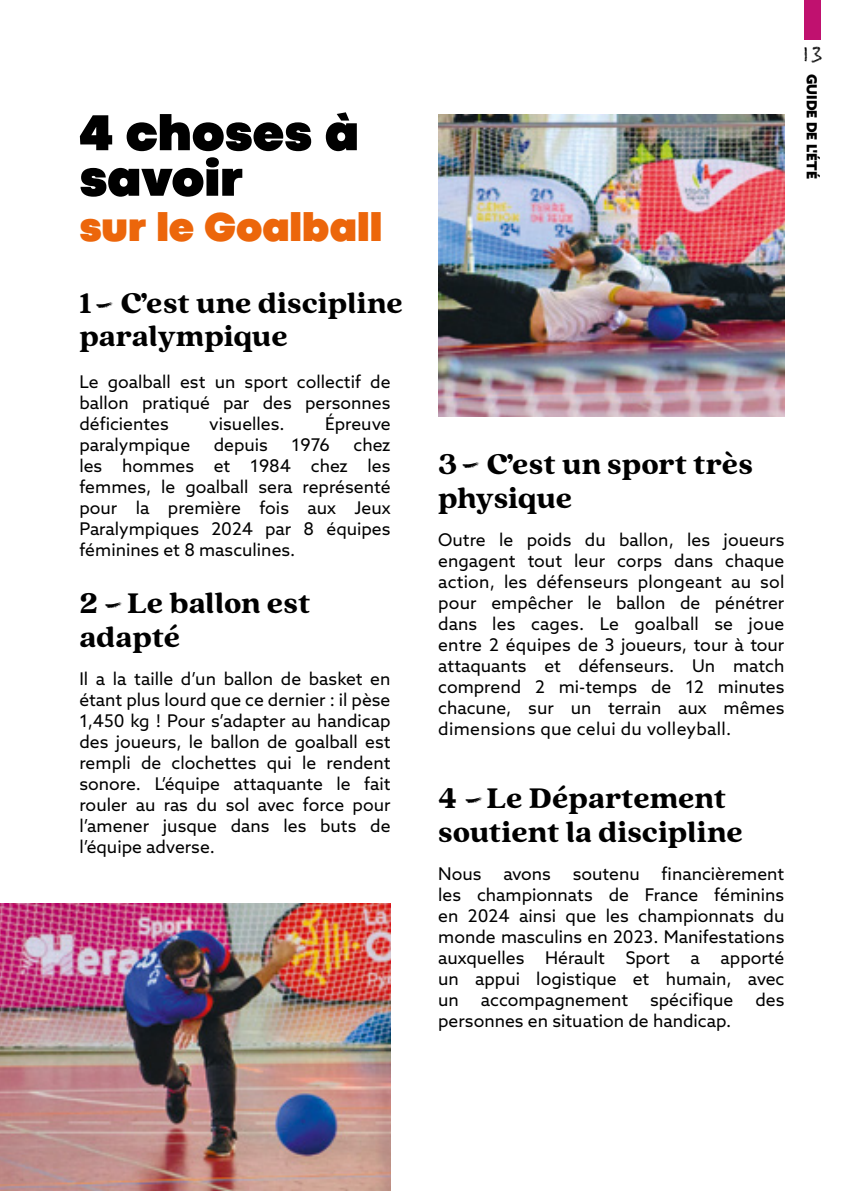
<style>
.page{position:relative;width:844px;height:1191px;background:#fff}
.page>*{position:absolute;margin:0;border:0;box-sizing:border-box;transform-origin:0 0}
.t1{font:900 52.5px/45.5px "Codec Pro";color:#000}
.t2{font:900 42px "Codec Pro";color:#ec660b}
.t3{font:35px "Frank Reaction";color:#000}
.t4{font:900 31.5px/33.2px "Quincy CF";letter-spacing:-.005em;color:#000}
.t5{font:21px "Frank Reaction";color:#000}
.t6{font:17.5px/21px "Azo Sans";color:#000;text-align:justify}
.t7{font:900 14px "Azo Sans";color:#000}
</style>
<div class="page">
<div style="left:804px;top:0;width:16px;height:40px;background:#c0116f"></div>
<img style="left:438px;top:114px;width:346px;height:303px">
<img style="left:0;top:903px;width:390px;height:288px">
<h1 class="t1" style="left:79px;top:109px;width:281px">4 choses à savoir</h1>
<h2 class="t2" style="left:79px;top:202px;width:304px">sur le Goalball</h2>
<h3 class="t4" style="left:79px;top:285px;width:325px">1 C’est une discipline paralympique</h3>
<h3 class="t3" style="left:94px;top:280px;width:22px">-</h3>
<p class="t6" style="left:79px;top:371px;width:312px">Le goalball est un sport collectif de ballon pratiqué par des personnes déficientes</p>
<p class="t6" style="left:209px;top:413px;width:77px">visuelles.</p>
<p class="t6" style="left:325px;top:413px;width:67px">Épreuve</p>
<p class="t6" style="left:79px;top:434px;width:312px;text-indent:274px">chez les hommes et 1984 chez les femmes, le goalball sera représenté pour la première fois aux Jeux Paralympiques 2024 par 8 équipes féminines et 8 masculines.</p>
<p class="t6" style="left:79px;top:434px;width:112px">paralympique</p>
<p class="t6" style="left:214px;top:434px;width:56px">depuis</p>
<p class="t6" style="left:291px;top:434px;width:40px">1976</p>
<h3 class="t4" style="left:79px;top:585px;width:232px">2 Le ballon est adapté</h3>
<p class="t6" style="left:79px;top:668px;width:312px">Il a la taille d’un ballon de basket en étant plus lourd que ce dernier : il pèse 1,450 kg ! Pour s’adapter au handicap des joueurs, le ballon de goalball est rempli de clochettes qui le rendent sonore. L’équipe attaquante le fait rouler au ras du sol avec force pour l’amener jusque dans les buts de l’équipe adverse.</p>
<h3 class="t3" style="left:103px;top:580px;width:22px">-</h3>
<p class="t5" style="left:802px;top:41px;width:21px">13</p>
<p class="t7" style="left:821px;top:74px;width:106px;rotate:90deg">GUIDE DE L'ÉTÉ</p>
<h3 class="t4" style="left:438px;top:447px;width:316px">3 C’est un sport très physique</h3>
<p class="t6" style="left:438px;top:529px;width:347px">Outre le poids du ballon, les joueurs engagent tout leur corps dans chaque action, les défenseurs plongeant au sol pour empêcher le ballon de pénétrer dans les cages. Le goalball se joue entre 2 équipes de 3 joueurs, tour à tour attaquants et défenseurs. Un match comprend 2 mi‑temps de 12 minutes chacune, sur un terrain aux mêmes dimensions que celui du volleyball.</p>
<h3 class="t3" style="left:460px;top:440px;width:22px">-</h3>
<h3 class="t4" style="left:438px;top:780px;width:306px">4 Le Département soutient la discipline</h3>
<p class="t6" style="left:438px;top:863px;width:347px">Nous avons soutenu financièrement les championnats de France féminins en 2024 ainsi que les championnats du monde masculins en 2023. Manifestations auxquelles Hérault Sport a apporté un appui logistique et humain, avec un</p>
<h3 class="t3" style="left:463px;top:775px;width:22px">-</h3>
<p class="t6" style="left:481px;top:989px;width:149px">accompagnement</p>
<p class="t6" style="left:650px;top:989px;width:85px">spécifique</p>
<p class="t6" style="left:755px;top:989px;width:31px">des</p>
<p class="t6" style="left:438px;top:1010px;width:294px">personnes en situation de handicap.</p>
</div>
